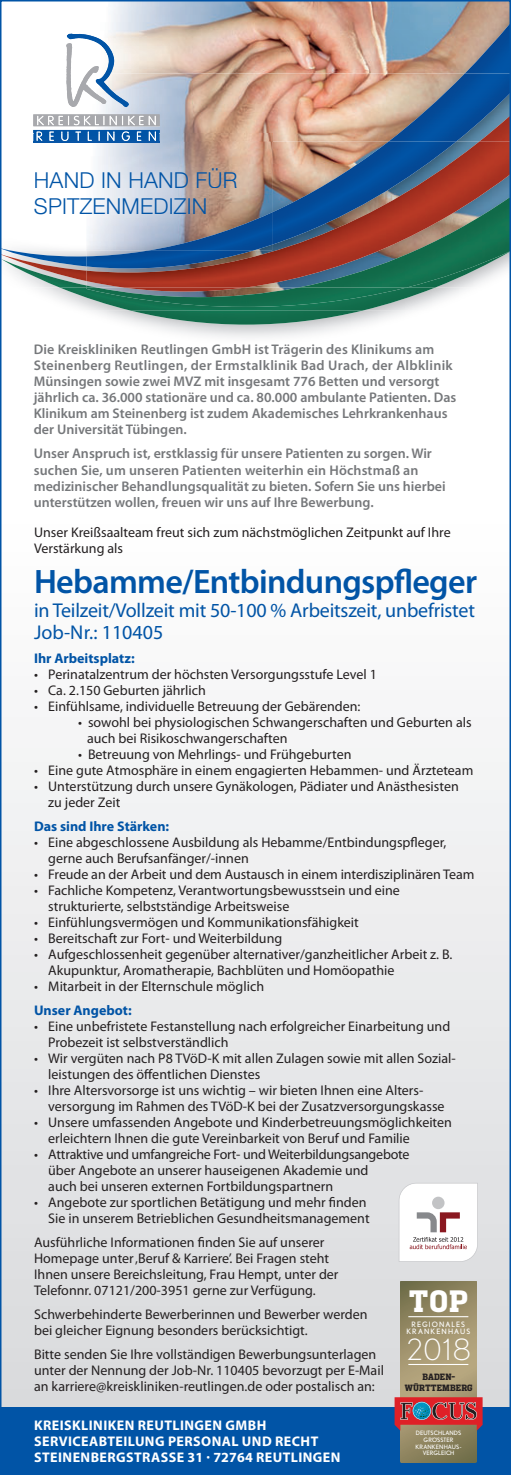
<style>
.page{position:relative;width:511px;height:1475px;background:#fff}
.page>*{position:absolute;margin:0;border:0;box-sizing:border-box;transform-origin:0 0}
.t1{font:600 34px "Myriad Pro";letter-spacing:-.02em;color:#0154a6}
.t2{font:300 29.2px "Nobel";color:#fff}
.t3{font:700 28.8px "Heron Serif";color:#fff}
.t4{font:300 22px/26.4px "Helvetica Neue LT Pro";letter-spacing:.01em;color:#0154a6}
.t5{font:20px/22px "Myriad Pro";letter-spacing:-.01em;color:#0154a6}
.t6{font:14px/16px "Myriad Pro";color:#231f20}
.t7{font:600 14px/16px "Myriad Pro";color:#76787b}
.t8{font:700 14px/16px "Myriad Pro";letter-spacing:.03em;color:#fff}
.t9{font:700 14px "Myriad Pro";color:#0154a6}
.t10{font:700 8.6px/10.2px "Heron Serif";letter-spacing:.01em;color:#231f20;text-align:center}
.t11{font:7.4px/7.2px "Nobel";letter-spacing:.13em;color:#fff;text-align:center}
.t12{font:6px/6.6px "Nobel";color:#fff;text-align:center}
</style>
<div class="page">
<div style="left:0;top:448px;width:510px;height:1010px;background:linear-gradient(to bottom,#fff,#d6d7da)"></div>
<img style="left:37px;top:287px;width:433px;height:51px">
<img style="left:131px;top:311px;width:231px;height:13px">
<img style="left:60px;top:287px;width:374px;height:24px">
<img style="left:86px;top:287px;width:320px;height:20px">
<img style="left:69px;top:3px;width:438px;height:70px">
<img style="left:67px;top:34px;width:47px;height:39px">
<img style="left:66px;top:43px;width:33px;height:30px">
<img style="left:86px;top:73px;width:302px;height:69px">
<img style="left:106px;top:73px;width:23px;height:34px">
<img style="left:33px;top:130px;width:126px;height:4px">
<img style="left:33px;top:114px;width:126px;height:12px">
<svg style="left:37px;top:116px;width:119px;height:9px"></svg>
<img style="left:66px;top:73px;width:40px;height:34px">
<img style="left:33px;top:134px;width:239px;height:8px">
<svg style="left:37px;top:131px;width:119px;height:10px"></svg>
<img style="left:33px;top:142px;width:53px;height:1px">
<img style="left:86px;top:142px;width:421px;height:145px">
<img style="left:297px;top:196px;width:210px;height:91px">
<img style="left:3px;top:259px;width:83px;height:28px">
<svg style="left:86px;top:285px;width:11px;height:2px"></svg>
<img style="left:464px;top:22px;width:43px;height:51px">
<img style="left:388px;top:73px;width:119px;height:69px">
<img style="left:7px;top:251px;width:79px;height:15px">
<img style="left:86px;top:142px;width:369px;height:126px">
<svg style="left:3px;top:248px;width:9px;height:3px"></svg>
<img style="left:146px;top:212px;width:126px;height:39px">
<div style="left:0;top:1406px;width:510px;height:68px;background:#0154a6"></div>
<svg style="left:398px;top:1182px;width:79px;height:79px"></svg>
<svg style="left:394px;top:1280px;width:88px;height:181px;background:#a18870"></svg>
<hr style="left:408px;top:1363px;width:60px;height:1px;background:#fff">
<hr style="left:408px;top:1315px;width:60px;height:1px;background:#fff">
<h3 class="t4" style="left:34px;top:167px;width:205px">HAND IN HAND FÜR<br>SPITZENMEDIZIN</h3>
<p class="t7" style="left:34px;top:343px;width:423px">Die Kreiskliniken Reutlingen GmbH ist Trägerin des Klinikums am Steinenberg Reutlingen, der Ermstalklinik Bad Urach, der Albklinik Münsingen sowie zwei MVZ mit insgesamt 776 Betten und versorgt jährlich ca. 36.000 stationäre und ca. 80.000 ambulante Patienten. Das Klinikum am Steinenberg ist zudem Akademisches Lehrkrankenhaus der Universität Tübingen.</p>
<p class="t7" style="left:34px;top:447px;width:413px">Unser Anspruch ist, erstklassig für unsere Patienten zu sorgen. Wir suchen Sie, um unseren Patienten weiterhin ein Höchstmaß an medizinischer Behandlungsqualität zu bieten. Sofern Sie uns hierbei unterstützen wollen, freuen wir uns auf Ihre Bewerbung.</p>
<p class="t6" style="left:34px;top:525px;width:418px">Unser Kreißsaalteam freut sich zum nächstmöglichen Zeitpunkt auf Ihre<br>Verstärkung als</p>
<h1 class="t1" style="left:34px;top:568px;width:444px">Hebamme/Entbindungspfleger</h1>
<h3 class="t5" style="left:34px;top:601px;width:442px">in Teilzeit/Vollzeit mit 50-100 % Arbeitszeit, unbefristet<br>Job-Nr.: 110405</h3>
<p class="t9" style="left:34px;top:652px;width:102px">Ihr Arbeitsplatz:</p>
<p class="t6" style="left:34px;top:667px;width:344px">• Perinatalzentrum der höchsten Versorgungsstufe Level 1</p>
<p class="t6" style="left:34px;top:683px;width:173px">• Ca. 2.150 Geburten jährlich</p>
<p class="t6" style="left:34px;top:699px;width:327px">• Einfühlsame, individuelle Betreuung der Gebärenden:</p>
<p class="t6" style="left:87px;top:715px;width:386px;text-indent:-9px">• sowohl bei physiologischen Schwangerschaften und Geburten als auch bei Risikoschwangerschaften</p>
<p class="t6" style="left:78px;top:747px;width:274px">• Betreuung von Mehrlings- und Frühgeburten</p>
<p class="t6" style="left:34px;top:763px;width:440px">• Eine gute Atmosphäre in einem engagierten Hebammen- und Ärzteteam</p>
<p class="t6" style="left:48px;top:779px;width:411px;text-indent:-14px">• Unterstützung durch unsere Gynäkologen, Pädiater und Anästhesisten zu jeder Zeit</p>
<p class="t9" style="left:34px;top:820px;width:136px">Das sind Ihre Stärken:</p>
<p class="t6" style="left:48px;top:835px;width:399px;text-indent:-14px">• Eine abgeschlossene Ausbildung als Hebamme/Entbindungspfleger, gerne auch Berufsanfänger/-innen</p>
<p class="t6" style="left:34px;top:867px;width:441px">• Freude an der Arbeit und dem Austausch in einem interdisziplinären Team</p>
<p class="t6" style="left:48px;top:883px;width:353px;text-indent:-14px">• Fachliche Kompetenz, Verantwortungsbewusstsein und eine strukturierte, selbstständige Arbeitsweise</p>
<p class="t6" style="left:34px;top:915px;width:326px">• Einfühlungsvermögen und Kommunikationsfähigkeit</p>
<p class="t6" style="left:34px;top:931px;width:249px">• Bereitschaft zur Fort- und Weiterbildung</p>
<p class="t6" style="left:48px;top:947px;width:405px;text-indent:-14px">• Aufgeschlossenheit gegenüber alternativer/ganzheitlicher Arbeit z. B.<br>Akupunktur, Aromatherapie, Bachblüten und Homöopathie</p>
<p class="t6" style="left:34px;top:979px;width:231px">• Mitarbeit in der Elternschule möglich</p>
<p class="t9" style="left:34px;top:1004px;width:99px">Unser Angebot:</p>
<p class="t6" style="left:48px;top:1019px;width:403px;text-indent:-14px">• Eine unbefristete Festanstellung nach erfolgreicher Einarbeitung und<br>Probezeit ist selbstverständlich</p>
<p class="t6" style="left:48px;top:1051px;width:409px;text-indent:-14px">• Wir vergüten nach P8 TVöD-K mit allen Zulagen sowie mit allen Sozial&shy;leistungen des öffentlichen Dienstes</p>
<p class="t6" style="left:48px;top:1083px;width:397px;text-indent:-14px">• Ihre Altersvorsorge ist uns wichtig – wir bieten Ihnen eine Alters&shy;versorgung im Rahmen des TVöD-K bei der Zusatzversorgungskasse</p>
<p class="t6" style="left:48px;top:1115px;width:405px;text-indent:-14px">• Unsere umfassenden Angebote und Kinderbetreuungsmöglichkeiten erleichtern Ihnen die gute Vereinbarkeit von Beruf und Familie</p>
<p class="t6" style="left:48px;top:1147px;width:362px;text-indent:-14px">• Attraktive und umfangreiche Fort- und Weiterbildungsangebote über Angebote an unserer hauseigenen Akademie und<br>auch bei unseren externen Fortbildungspartnern</p>
<p class="t6" style="left:34px;top:1195px;width:337px;text-align:right">• Angebote zur sportlichen Betätigung und mehr finden<br>Sie in unserem Betrieblichen Gesundheitsmanagement</p>
<p class="t6" style="left:34px;top:1235px;width:306px">Ausführliche Informationen finden Sie auf unserer Homepage unter ‚Beruf &amp; Karriere’. Bei Fragen steht Ihnen unsere Bereichsleitung, Frau Hempt, unter der Telefonnr. 07121/200-3951 gerne zur Verfügung.</p>
<p class="t6" style="left:34px;top:1307px;width:335px">Schwerbehinderte Bewerberinnen und Bewerber werden bei gleicher Eignung besonders berücksichtigt.</p>
<p class="t6" style="left:34px;top:1347px;width:351px">Bitte senden Sie Ihre vollständigen Bewerbungsunterlagen unter der Nennung der Job-Nr. 110405 bevorzugt per E-Mail an karriere@kreiskliniken-reutlingen.de oder postalisch an:</p>
<p class="t8" style="left:34px;top:1418px;width:307px">KREISKLINIKEN REUTLINGEN GMBH<br>SERVICEABTEILUNG PERSONAL UND RECHT<br>STEINENBERGSTRASSE 31 · 72764 REUTLINGEN</p>
<h3 class="t3" style="left:408px;top:1284px;width:61px">TOP</h3>
<p class="t11" style="left:406px;top:1320px;width:65px">REGIONALES<br>KRANKENHAUS</p>
<h2 class="t2" style="left:405px;top:1332px;width:67px">2018</h2>
<p class="t10" style="left:404px;top:1371px;width:69px">BADEN-<br>WÜRTTEMBERG</p>
<p class="t12" style="left:415px;top:1429px;width:48px">DEUTSCHLANDS<br>GRÖSSTER<br>KRANKENHAUS-<br>VERGLEICH</p>
</div>
